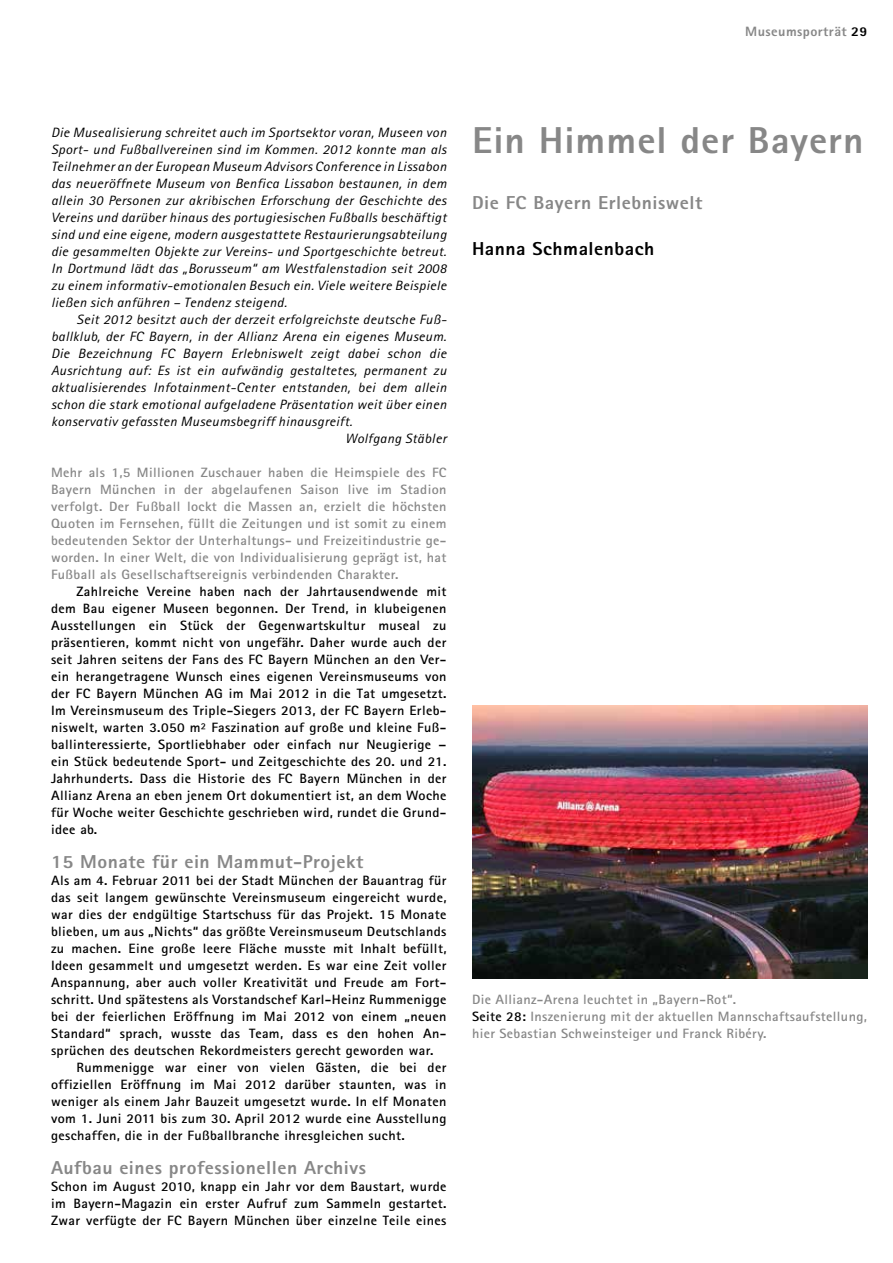
<style>
.page{position:relative;width:893px;height:1263px;background:#fff}
.page>*{position:absolute;margin:0;border:0;box-sizing:border-box;transform-origin:0 0}
.Inhaltsverzeichnis_Ü{font:800 37.5px "Agfa Rotis Sans Serif";letter-spacing:.025em;color:#878787;scale:1.05 1}
.Inhaltsverzeichnis_Ü-2{font:800 18.75px "Agfa Rotis Sans Serif";letter-spacing:.025em;color:#878787;scale:1.05 1}
.Inhaltsverzeichnis_Ü-3{font:800 18.75px "Agfa Rotis Sans Serif";letter-spacing:.025em;color:#000;scale:1.05 1}
.t1{font:700 13.5px/17px "Agfa Rotis Sans Serif";letter-spacing:.025em;color:#000;text-align:justify;scale:1.05 1}
.t2{font:italic 13.5px/17px "Agfa Rotis Sans Serif";letter-spacing:.025em;color:#000;text-align:justify;scale:1.05 1}
.Abbildungsverzeichni{font:700 13.5px/17px "Agfa Rotis Sans Serif";letter-spacing:.025em;color:#878787;text-align:justify;scale:1.05 1}
.t3{font:800 13.5px "Agfa Rotis Sans Serif";letter-spacing:.03em;color:#878787;scale:1.05 1}
.s1{color:#000}
</style>
<div class="page">
<img style="left:472px;top:706px;width:395px;height:272px">
<p class="t3" style="left:745px;top:23px;width:118px">Museumsporträt <span class="s1">29</span></p>
<p class="t2" style="left:51px;top:124px;width:378px">Die Musealisierung schreitet auch im Sportsektor voran, Museen von Sport- und Fußballvereinen sind im Kommen. 2012 konnte man als Teilnehmer an der European Museum Advisors Conference in Lissabon das neueröffnete Museum von Benfica Lissabon bestaunen, in dem allein 30 Personen zur akribischen Erforschung der Geschichte des Vereins und darüber hinaus des portugiesischen Fußballs beschäftigt sind und eine eigene, modern ausgestattete Restaurierungsabteilung die gesammelten Objekte zur Vereins- und Sportgeschichte betreut.<br>In Dortmund lädt das „Borusseum“ am Westfalenstadion seit 2008 zu einem informativ-emotionalen Besuch ein. Viele weitere Beispiele ließen sich anführen – Tendenz steigend.</p>
<p class="t2" style="left:51px;top:311px;width:378px;text-indent:26px">Seit 2012 besitzt auch der derzeit erfolgreichste deutsche Fuß&shy;ballklub, der FC Bayern, in der Allianz Arena ein eigenes Museum.<br>Die Bezeichnung FC Bayern Erlebniswelt zeigt dabei schon die Ausrichtung auf: Es ist ein aufwändig gestaltetes, permanent zu aktualisierendes Infotainment-Center entstanden, bei dem allein schon die stark emotional aufgeladene Präsentation weit über einen konservativ gefassten Museumsbegriff hinausgreift.</p>
<p class="t2" style="left:345px;top:430px;width:98px">Wolfgang Stäbler</p>
<p class="Abbildungsverzeichni" style="left:51px;top:464px;width:378px">Mehr als 1,5 Millionen Zuschauer haben die Heimspiele des FC Bayern München in der abgelaufenen Saison live im Stadion verfolgt. Der Fußball lockt die Massen an, erzielt die höchsten Quoten im Fernsehen, füllt die Zeitungen und ist somit zu einem bedeutenden Sektor der Unterhaltungs- und Freizeitindustrie ge&shy;worden. In einer Welt, die von Individualisierung geprägt ist, hat Fußball als Gesellschaftsereignis verbindenden Charakter.</p>
<p class="t1" style="left:51px;top:583px;width:378px;text-indent:26px">Zahlreiche Vereine haben nach der Jahrtausendwende mit dem Bau eigener Museen begonnen. Der Trend, in klubeigenen Ausstellungen ein Stück der Gegenwartskultur museal zu präsentieren, kommt nicht von ungefähr. Daher wurde auch der seit Jahren seitens der Fans des FC Bayern München an den Ver&shy;ein herangetragene Wunsch eines eigenen Vereinsmuseums von der FC Bayern München AG im Mai 2012 in die Tat umgesetzt.<br>Im Vereinsmuseum des Triple-Siegers 2013, der FC Bayern Erleb&shy;niswelt, warten 3.050 m² Faszination auf große und kleine Fuß&shy;ballinteressierte, Sportliebhaber oder einfach nur Neugierige – ein Stück bedeutende Sport- und Zeitgeschichte des 20. und 21.<br>Jahrhunderts. Dass die Historie des FC Bayern München in der Allianz Arena an eben jenem Ort dokumentiert ist, an dem Woche für Woche weiter Geschichte geschrieben wird, rundet die Grund&shy;idee ab.</p>
<p class="Inhaltsverzeichnis_Ü-2" style="left:51px;top:850px;width:299px">15 Monate für ein Mammut-Projekt</p>
<p class="t1" style="left:51px;top:872px;width:378px">Als am 4. Februar 2011 bei der Stadt München der Bauantrag für das seit langem gewünschte Vereinsmuseum eingereicht wurde, war dies der endgültige Startschuss für das Projekt. 15 Monate blieben, um aus „Nichts“ das größte Vereinsmuseum Deutschlands zu machen. Eine große leere Fläche musste mit Inhalt befüllt, Ideen gesammelt und umgesetzt werden. Es war eine Zeit voller Anspannung, aber auch voller Kreativität und Freude am Fort&shy;schritt. Und spätestens als Vorstandschef Karl-Heinz Rummenigge bei der feierlichen Eröffnung im Mai 2012 von einem „neuen Standard“ sprach, wusste das Team, dass es den hohen An&shy;sprüchen des deutschen Rekordmeisters gerecht geworden war.</p>
<p class="t1" style="left:51px;top:1059px;width:378px;text-indent:26px">Rummenigge war einer von vielen Gästen, die bei der offiziellen Eröffnung im Mai 2012 darüber staunten, was in weniger als einem Jahr Bauzeit umgesetzt wurde. In elf Monaten vom 1. Juni 2011 bis zum 30. April 2012 wurde eine Ausstellung geschaffen, die in der Fußballbranche ihresgleichen sucht.</p>
<p class="Inhaltsverzeichnis_Ü-2" style="left:51px;top:1156px;width:302px">Aufbau eines professionellen Archivs</p>
<p class="t1" style="left:51px;top:1178px;width:378px">Schon im August 2010, knapp ein Jahr vor dem Baustart, wurde im Bayern-Magazin ein erster Aufruf zum Sammeln gestartet.<br>Zwar verfügte der FC Bayern München über einzelne Teile eines</p>
<p class="Inhaltsverzeichnis_Ü" style="left:472px;top:117px;width:374px">Ein Himmel der Bayern</p>
<p class="Inhaltsverzeichnis_Ü-2" style="left:472px;top:190px;width:221px">Die FC Bayern Erlebniswelt</p>
<p class="Inhaltsverzeichnis_Ü-3" style="left:472px;top:237px;width:175px">Hanna Schmalenbach</p>
<p class="Abbildungsverzeichni" style="left:472px;top:991px;width:253px">Die Allianz-Arena leuchtet in „Bayern-Rot“.</p>
<p class="Abbildungsverzeichni" style="left:472px;top:1008px;width:378px"><span class="s1">Seite 28:</span> Inszenierung mit der aktuellen Mannschaftsaufstellung, hier Sebastian Schweinsteiger und Franck Ribéry.</p>
</div>
